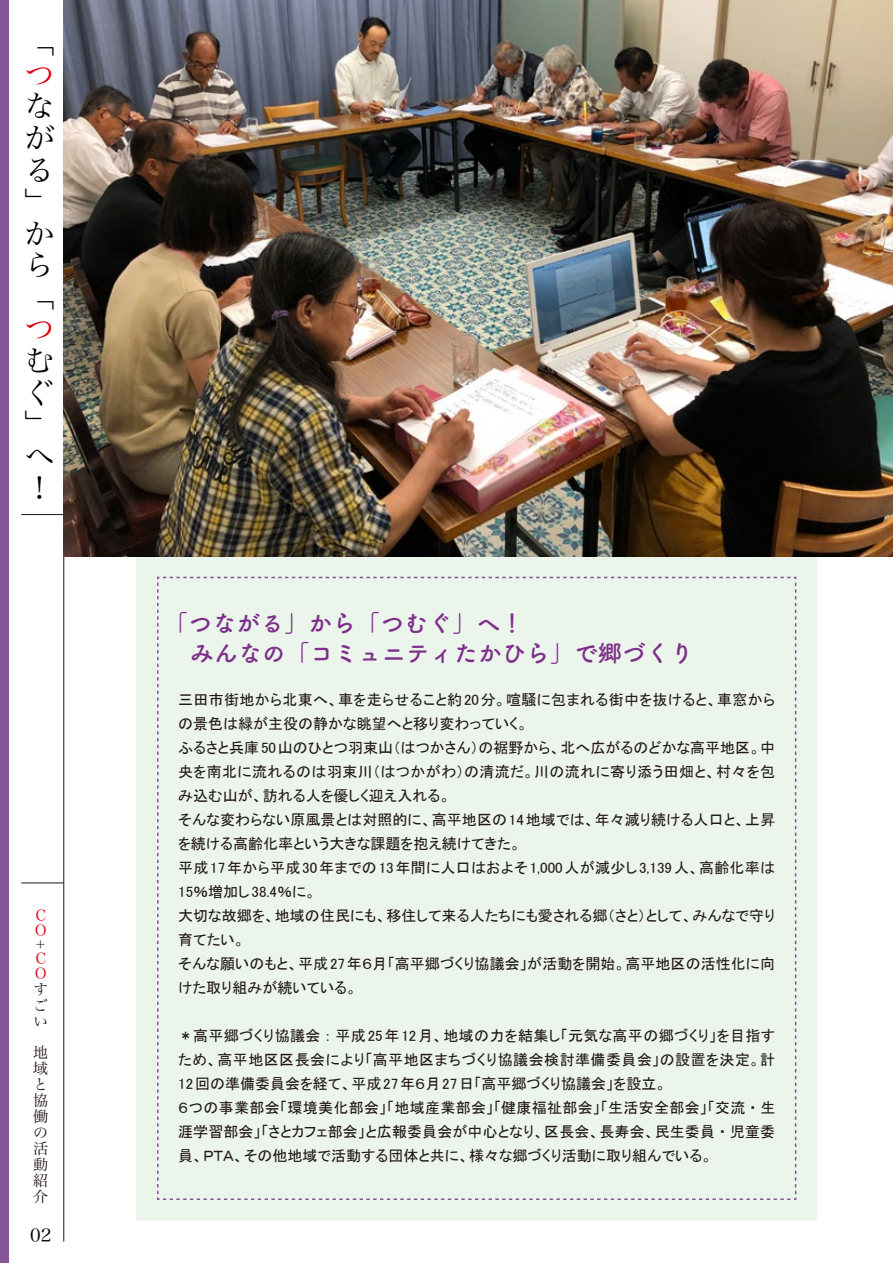
<style>
.page{position:relative;width:893px;height:1263px;background:#fff}
.page>*{position:absolute;margin:0;border:0;box-sizing:border-box;transform-origin:0 0}
.t1{font:30px/31.8px "Hira Min Pro W3";color:#000}
.t2{font:30px "Hira Min Pro W3";color:#e20012}
.t3{font:700 24px/30px "Tsuku A Rd Gothic";color:#7e308a}
.t4{font:18px "Hira Min Pro W3";color:#000}
.t5{font:15px/24px "MS P Gothic";letter-spacing:.005em;color:#231815}
.t6{font:15px/24px "MS P Gothic";letter-spacing:.025em;color:#231815}
.t7{font:15px/15.9px "Hira Min Pro W3";color:#231815;text-align:justify}
.t8{font:15px/14.4px "Hira Min Pro W3";color:#e20012}
</style>
<div class="page">
<div style="left:0;top:0;width:9px;height:1263px;background:#845594"></div>
<hr style="left:63px;top:43px;width:1px;height:1198px;background:#231815">
<hr style="left:21px;top:514px;width:43px;height:1px;background:#231815">
<hr style="left:21px;top:882px;width:43px;height:1px;background:#231815">
<div style="left:137px;top:556px;width:680px;height:664px;background:#ebf5ec"></div>
<svg style="left:157px;top:576px;width:640px;height:624px"></svg>
<img style="left:64px;top:0;width:829px;height:557px">
<h1 class="t1" style="left:24px;top:24px;width:31px">「</h1>
<h1 class="t2" style="left:24px;top:49px;width:28px">つ</h1>
<h1 class="t1" style="left:24px;top:88px;width:31px">ながる」から「</h1>
<h1 class="t2" style="left:24px;top:303px;width:28px">つ</h1>
<h1 class="t1" style="left:24px;top:342px;width:30px">むぐ」へ！</h1>
<p class="t8" style="left:35px;top:907px;width:13px">C<br>O</p>
<p class="t7" style="left:36px;top:934px;width:11px">+</p>
<p class="t8" style="left:35px;top:950px;width:13px">C<br>O</p>
<p class="t7" style="left:33px;top:980px;width:16px">すごい</p>
<p class="t7" style="left:33px;top:1043px;width:16px;text-align:left">地域と協働の活動紹介</p>
<p class="t4" style="left:30px;top:1219px;width:23px">02</p>
<h2 class="t3" style="left:190px;top:607px;width:505px;text-indent:-26px">「つながる」から「つむぐ」へ！<br>みんなの「コミュニティたかひら」で郷づくり</h2>
<p class="t5" style="left:178px;top:687px;width:599px">三田市街地から北東へ、車を走らせること約20分。喧騒に包まれる街中を抜けると、車窓からの景色は緑が主役の静かな眺望へと移り変わっていく。<br>ふるさと兵庫50山のひとつ羽束山（はつかさん）の裾野から、北へ広がるのどかな高平地区。中央を南北に流れるのは羽束川（はつかがわ）の清流だ。川の流れに寄り添う田畑と、村々を包み込む山が、訪れる人を優しく迎え入れる。<br>そんな変わらない原風景とは対照的に、高平地区の14地域では、年々減り続ける人口と、上昇を続ける高齢化率という大きな課題を抱え続けてきた。<br>平成17年から平成30年までの13年間に人口はおよそ1,000人が減少し3,139人、高齢化率は15％増加し38.4％に。<br>大切な故郷を、地域の住民にも、移住して来る人たちにも愛される郷（さと）として、みんなで守り育てたい。<br>そんな願いのもと、平成27年６月「高平郷づくり協議会」が活動を開始。高平地区の活性化に向けた取り組みが続いている。</p>
<p class="t6" style="left:178px;top:1023px;width:599px">＊高平郷づくり協議会：平成25年12月、地域の力を結集し「元気な高平の郷づくり」を目指すため、高平地区区長会により「高平地区まちづくり協議会検討準備委員会」の設置を決定。計12回の準備委員会を経て、平成27年６月27日「高平郷づくり協議会」を設立。<br>６つの事業部会「環境美化部会」「地域産業部会」「健康福祉部会」「生活安全部会」「交流・生涯学習部会」「さとカフェ部会」と広報委員会が中心となり、区長会、長寿会、民生委員・児童委員、ＰＴＡ、その他地域で活動する団体と共に、様々な郷づくり活動に取り組んでいる。</p>
</div>
